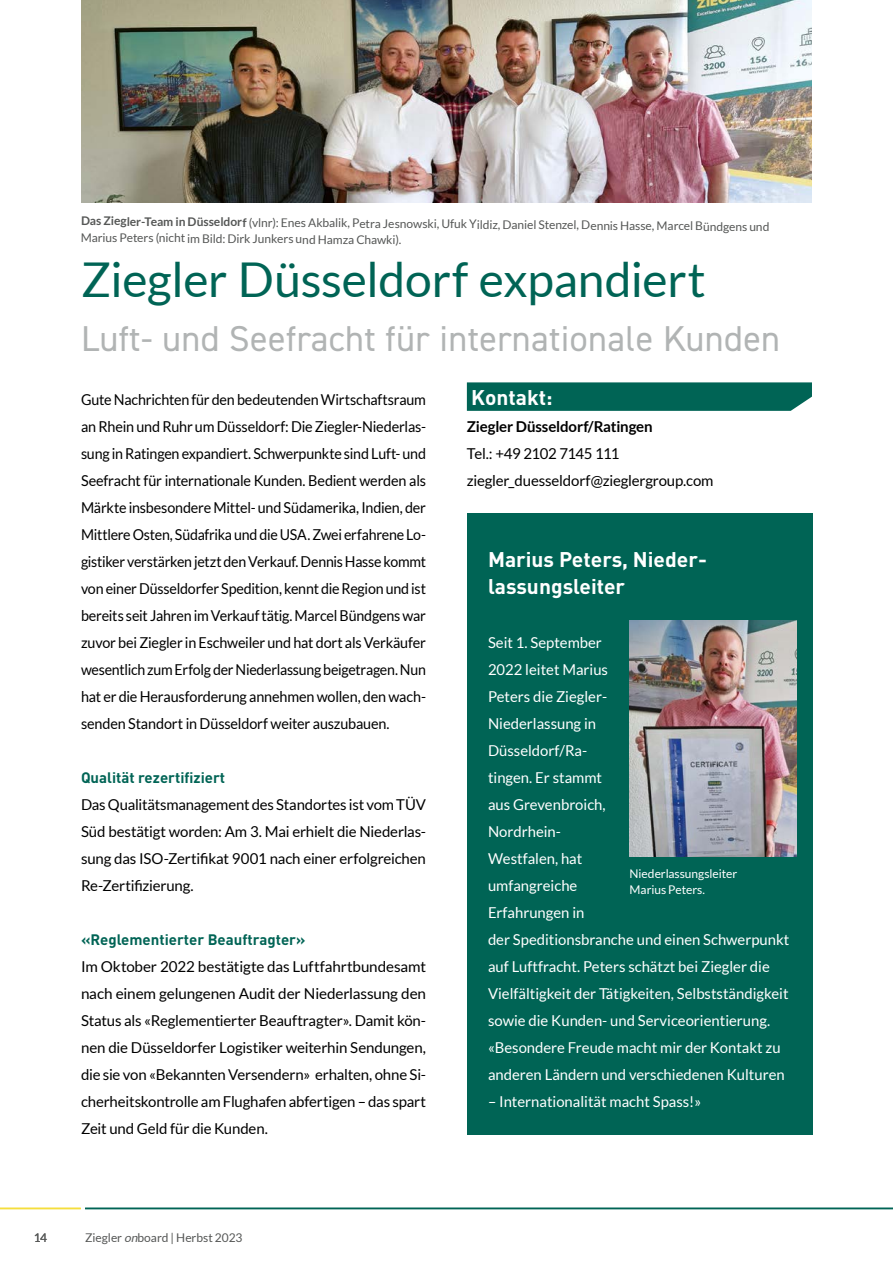
<style>
.page{position:relative;width:893px;height:1263px;background:#fff}
.page>*{position:absolute;margin:0;border:0;box-sizing:border-box;transform-origin:0 0}
.Superhead_32_pt{font:48px "Lato";letter-spacing:-.005em;color:#006455}
.Supervorlauf_-_2__Head{font:36px "DIN2014";letter-spacing:.01em;color:#b1b4b4}
.Kasten_Head{font:700 21px/27px "DIN Pro";color:#fff}
.Kontakt_Head{font:700 21px "DIN Pro";color:#fff}
.Lauf{font:15px/27px "Lato";letter-spacing:-.01em;color:#000;text-align:justify;scale:.95 1}
.Lauf-2{font:15px/27px "Lato";letter-spacing:-.01em;color:#000;text-align:justify}
.Kasten_Lauf{font:15px/27px "Lato";color:#fff}
.Zwischenhead{font:700 15px "DIN Pro";color:#006455}
.Kontaktdaten{font:15px "Lato";letter-spacing:-.015em;color:#000}
.Kontakt_Name{font:700 15px "Lato";letter-spacing:-.01em;color:#000}
.Kontaktdaten-2{font:15px "Lato";letter-spacing:-.04em;color:#000}
.BU{font:12px/14.2px "Lato";letter-spacing:-.015em;color:#555756}
.BU-2{font:12px/16.5px "Lato";letter-spacing:-.005em;color:#fff}
.s1{font-style:italic}
</style>
<div class="page">
<svg style="left:467px;top:382px;width:345px;height:29px;background:#08695a"></svg>
<img style="left:81px;top:0;width:731px;height:202px">
<div style="left:467px;top:513px;width:345px;height:621px;background:#006455"></div>
<img style="left:629px;top:621px;width:167px;height:236px">
<hr style="left:85px;top:1208px;width:808px;height:1px;background:#006455">
<hr style="left:0;top:1208px;width:81px;height:1px;background:#f5de3c">
<p class="BU" style="left:81px;top:217px;width:690px"><sup>Das</sup> <sup>Ziegler-Team</sup> <sup>in</sup> <sup>Düsseldorf</sup> (vlnr): Enes Akbalik, Petra Jesnowski, Ufuk Yildiz, Daniel Stenzel, Dennis Hasse, Marcel Bündgens und<br>Marius Peters (nicht im Bild: Dirk Junkers und Hamza Chawki).</p>
<p class="Superhead_32_pt" style="left:81px;top:253px;width:626px">Ziegler Düsseldorf expandiert</p>
<p class="Supervorlauf_-_2__Head" style="left:81px;top:316px;width:701px">Luft- und Seefracht für internationale Kunden</p>
<p class="Lauf" style="left:81px;top:386px;width:365px">Gute Nachrichten für den bedeutenden Wirtschaftsraum an Rhein und Ruhr um Düsseldorf: Die Ziegler-Niederlas&shy;sung in Ratingen expandiert. Schwerpunkte sind Luft- und Seefracht für internationale Kunden. Bedient werden als Märkte insbesondere Mittel- und Südamerika, Indien, der Mittlere Osten, Südafrika und die USA. Zwei erfahrene Lo&shy;gistiker verstärken jetzt den Verkauf. Dennis Hasse kommt von einer Düsseldorfer Spedition, kennt die Region und ist bereits seit Jahren im Verkauf tätig. Marcel Bündgens war zuvor bei Ziegler in Eschweiler und hat dort als Verkäufer wesentlich zum Erfolg der Niederlassung beigetragen. Nun hat er die Herausforderung annehmen wollen, den wach&shy;senden Standort in Düsseldorf weiter auszubauen.</p>
<p class="Zwischenhead" style="left:81px;top:767px;width:146px">Qualität rezertifiziert</p>
<p class="Lauf-2" style="left:81px;top:791px;width:347px">Das Qualitätsmanagement des Standortes ist vom TÜV Süd bestätigt worden: Am 3. Mai erhielt die Niederlas&shy;sung das ISO-Zertifikat 9001 nach einer erfolgreichen Re-Zertifizierung.</p>
<p class="Zwischenhead" style="left:81px;top:929px;width:226px">«Reglementierter Beauftragter»</p>
<p class="Lauf-2" style="left:81px;top:953px;width:347px">Im Oktober 2022 bestätigte das Luftfahrtbundesamt nach einem gelungenen Audit der Niederlassung den Status als «Reglementierter Beauftragter». Damit kön&shy;nen die Düsseldorfer Logistiker weiterhin Sendungen, die sie von «Bekannten Versendern» erhalten, ohne Si&shy;cherheitskontrolle am Flughafen abfertigen – das spart Zeit und Geld für die Kunden.</p>
<p class="BU" style="left:34px;top:1230px;width:15px">14</p>
<p class="BU" style="left:85px;top:1230px;width:159px">Ziegler <span class="s1">on</span>board | Herbst 2023</p>
<p class="Kontakt_Head" style="left:471px;top:383px;width:83px">Kontakt:</p>
<p class="Kontakt_Name" style="left:467px;top:418px;width:187px">Ziegler Düsseldorf/Ratingen</p>
<p class="Kontaktdaten-2" style="left:467px;top:445px;width:154px">Tel.: +49 2102 7145 111</p>
<p class="Kontaktdaten" style="left:467px;top:472px;width:248px">ziegler_duesseldorf@zieglergroup.com</p>
<p class="Kasten_Head" style="left:488px;top:545px;width:218px">Marius Peters, Nieder&shy;lassungsleiter</p>
<p class="Kasten_Lauf" style="left:488px;top:629px;width:303px">Seit 1. September<br>2022 leitet Marius<br>Peters die Ziegler-<br>Niederlassung in<br>Düsseldorf/Ra-<br>tingen. Er stammt<br>aus Grevenbroich,<br>Nordrhein-<br>Westfalen, hat<br>umfangreiche<br>Erfahrungen in<br>der Speditionsbranche und einen Schwerpunkt auf Luftfracht. Peters schätzt bei Ziegler die<br>Vielfältigkeit der Tätigkeiten, Selbstständigkeit sowie die Kunden- und Serviceorientierung. «Besondere Freude macht mir der Kontakt zu anderen Ländern und verschiedenen Kulturen</p>
<p class="Kasten_Lauf" style="left:488px;top:1088px;width:215px">– Internationalität macht Spass!»</p>
<p class="BU-2" style="left:630px;top:865px;width:109px">Niederlassungsleiter<br>Marius Peters.</p>
</div>
